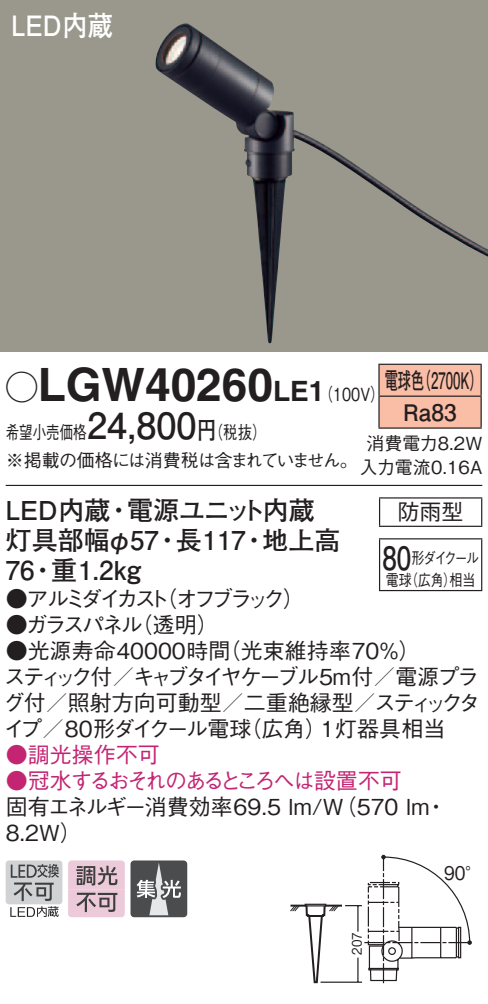
<style>
.page{position:relative;width:488px;height:1004px;background:#fff}
.page>*{position:absolute;margin:0;border:0;box-sizing:border-box;transform-origin:0 0}
.t1{font:700 46px "Helvetica LT Std";color:#231f20}
.t2{font:700 36px "Futo Go B101 Pro";color:#231f20}
.t3{font:700 32px "Futo Go B101 Pro";color:#231f20;scale:.81 1}
.t4{font:700 28px "Futo Go B101 Pro";color:#fff;scale:.9 1}
.t5{font:700 28px "Helvetica LT Std";color:#231f20}
.t6{font:700 26px/30px "Futo Go B101 Pro";color:#231f20}
.t7{font:700 26px "Futo Go B101 Pro";letter-spacing:-.05em;color:#231f20}
.t8{font:700 22.8px/32px "Futo Go B101 Pro";color:#231f20;scale:.58 1}
.t9{font:500 22px/26px "Gothic BBB Pro";color:#231f20}
.t10{font:500 22px "Gothic BBB Pro";letter-spacing:-.025em;color:#231f20}
.t11{font:500 22px "Gothic BBB Pro";letter-spacing:-.13em;color:#231f20}
.t12{font:500 22px "Gothic BBB Pro";letter-spacing:-.12em;color:#c32573}
.t13{font:500 22px/26px "Gothic BBB Pro";letter-spacing:-.18em;color:#231f20}
.t14{font:500 22px "Gothic BBB Pro";letter-spacing:-.11em;color:#231f20}
.t15{font:500 22px "Gothic BBB Pro";letter-spacing:-.075em;color:#c32573}
.t16{font:500 18.8px "Gothic BBB Pro";color:#231f20;scale:.9 1}
.t17{font:500 18px/28px "Gothic BBB Pro";letter-spacing:-.04em;color:#231f20;scale:.75 1}
.t18{font:500 18px/24px "Gothic BBB Pro";color:#231f20;text-align:center}
.t19{font:500 18px "Gothic BBB Pro";color:#231f20;scale:.8 1}
.t20{font:500 16px "Gothic BBB Pro";letter-spacing:-.1em;color:#231f20;scale:.81 1}
.t21{font:500 13.2px "Gothic BBB Pro";color:#231f20;scale:.9 1}
.s1{font-family:"Ford Classification 1";font-weight:400;font-size:32px}
.s2{font-family:"Futo Go B101 Pro";font-weight:700;font-size:24px}
.s3{font-family:"Helvetica LT Std";font-weight:700;font-size:28px}
</style>
<div class="page">
<svg style="left:290px;top:854px;width:181px;height:128px"></svg>
<div style="left:0;top:0;width:488px;height:351px;background:#9a988c"></div>
<img style="left:155px;top:23px;width:333px;height:320px">
<div style="left:6px;top:860px;width:56px;height:44px;background:#d1d2d4;border-radius:3px"></div>
<svg style="left:10px;top:864px;width:49px;height:52px"></svg>
<svg style="left:68px;top:860px;width:57px;height:57px;background:#c9afbb"></svg>
<svg style="left:133px;top:863px;width:51px;height:51px;background:#777879"></svg>
<div style="left:130px;top:860px;width:57px;height:57px;border:2px solid #4b4c4d;border-radius:3px"></div>
<hr style="left:6px;top:484px;width:476px;height:2px;background:#231f20">
<div style="left:379px;top:365px;width:101px;height:62px;background:#fabda6"></div>
<hr style="left:378px;top:363px;width:103px;height:2px;background:#231f20">
<hr style="left:378px;top:365px;width:1px;height:30px;background:#231f20">
<hr style="left:480px;top:365px;width:1px;height:30px;background:#231f20">
<hr style="left:378px;top:395px;width:103px;height:2px;background:#231f20">
<hr style="left:378px;top:396px;width:1px;height:31px;background:#231f20">
<hr style="left:480px;top:396px;width:1px;height:31px;background:#231f20">
<hr style="left:378px;top:427px;width:103px;height:1px;background:#231f20">
<svg style="left:379px;top:498px;width:1px;height:27px"></svg>
<hr style="left:379px;top:497px;width:103px;height:1px;background:#231f20">
<svg style="left:481px;top:498px;width:1px;height:27px"></svg>
<hr style="left:379px;top:525px;width:103px;height:2px;background:#231f20">
<hr style="left:379px;top:539px;width:1px;height:51px;background:#231f20">
<hr style="left:379px;top:538px;width:103px;height:1px;background:#231f20">
<hr style="left:481px;top:539px;width:1px;height:51px;background:#231f20">
<hr style="left:379px;top:589px;width:103px;height:2px;background:#231f20">
<p class="t4" style="left:11px;top:3px;width:114px">LED内蔵</p>
<h1 class="t1" style="left:6px;top:357px;width:269px"><span class="s1">A</span>LGW40260</h1>
<p class="t19" style="left:197px;top:417px;width:88px">（<span class="s2">円</span>税抜(</p>
<p class="t8" style="left:417px;top:361px;width:115px">（2700 (K</p>
<p class="t8" style="left:403px;top:361px;width:94px;text-indent:-19px">電球色<br>Ra83</p>
<p class="t5" style="left:273px;top:374px;width:37px">LE</p>
<p class="t19" style="left:309px;top:380px;width:96px">（<span class="s3">1</span> 100 (V</p>
<h2 class="t2" style="left:87px;top:396px;width:111px">24,800</h2>
<p class="t17" style="left:6px;top:416px;width:471px">希望小売価格<br>※掲載の価格には消費税は含まれていません。</p>
<p class="t7" style="left:127px;top:489px;width:189px">電源ユニット内蔵</p>
<p class="t18" style="left:359px;top:429px;width:124px">消費電力8.2W入力電流0.16A</p>
<p class="t6" style="left:6px;top:492px;width:106px">LED内蔵</p>
<p class="t10" style="left:397px;top:494px;width:67px">防雨型</p>
<p class="t20" style="left:411px;top:544px;width:85px">形ダイクール</p>
<p class="t6" style="left:106px;top:492px;width:27px">・</p>
<p class="t6" style="left:51px;top:522px;width:109px;text-indent:-46px">灯具部幅φ57重1.2kg</p>
<p class="t6" style="left:262px;top:522px;width:79px">地上高</p>
<p class="t6" style="left:176px;top:522px;width:72px">長117</p>
<p class="t6" style="left:154px;top:522px;width:27px">・</p>
<p class="t6" style="left:241px;top:522px;width:27px">・</p>
<h3 class="t3" style="left:382px;top:532px;width:37px">80</h3>
<p class="t6" style="left:6px;top:552px;width:30px">76</p>
<p class="t6" style="left:30px;top:552px;width:27px">・</p>
<p class="t20" style="left:405px;top:566px;width:88px">（広角相当</p>
<p class="t20" style="left:443px;top:566px;width:17px">）</p>
<p class="t20" style="left:386px;top:566px;width:33px">電球</p>
<p class="t10" style="left:155px;top:580px;width:151px">（オフブラック(</p>
<p class="t13" style="left:131px;top:582px;width:89px;text-indent:-125px">●アルミダイカスト<br>（透明(</p>
<p class="t10" style="left:6px;top:606px;width:139px">●ガラスパネル</p>
<p class="t9" style="left:219px;top:634px;width:203px">（光束維持率70％(</p>
<p class="t9" style="left:6px;top:634px;width:226px">●光源寿命40000時間</p>
<p class="t11" style="left:4px;top:658px;width:476px">スティック付／キャブタイヤケーブル5m付／電源プラ</p>
<p class="t9" style="left:3px;top:686px;width:479px">グ付／照射方向可動型／二重絶縁型／スティックタ</p>
<p class="t10" style="left:320px;top:710px;width:126px">1灯器具相当</p>
<p class="t10" style="left:240px;top:710px;width:88px">（広角）</p>
<p class="t14" style="left:4px;top:710px;width:249px">イプ／80形ダイクール電球</p>
<p class="t15" style="left:6px;top:736px;width:156px">●調光操作不可</p>
<p class="t12" style="left:6px;top:762px;width:397px">●冠水するおそれのあるところへは設置不可</p>
<p class="t9" style="left:6px;top:790px;width:425px">固有エネルギー消費効率69.5 lm （W/ 570 lm<br>8.2W(</p>
<p class="t10" style="left:425px;top:788px;width:23px">・</p>
<p class="t21" style="left:346px;top:954px;width:26px;rotate:-90deg">207</p>
<p class="t16" style="left:444px;top:858px;width:44px">90°</p>
</div>
